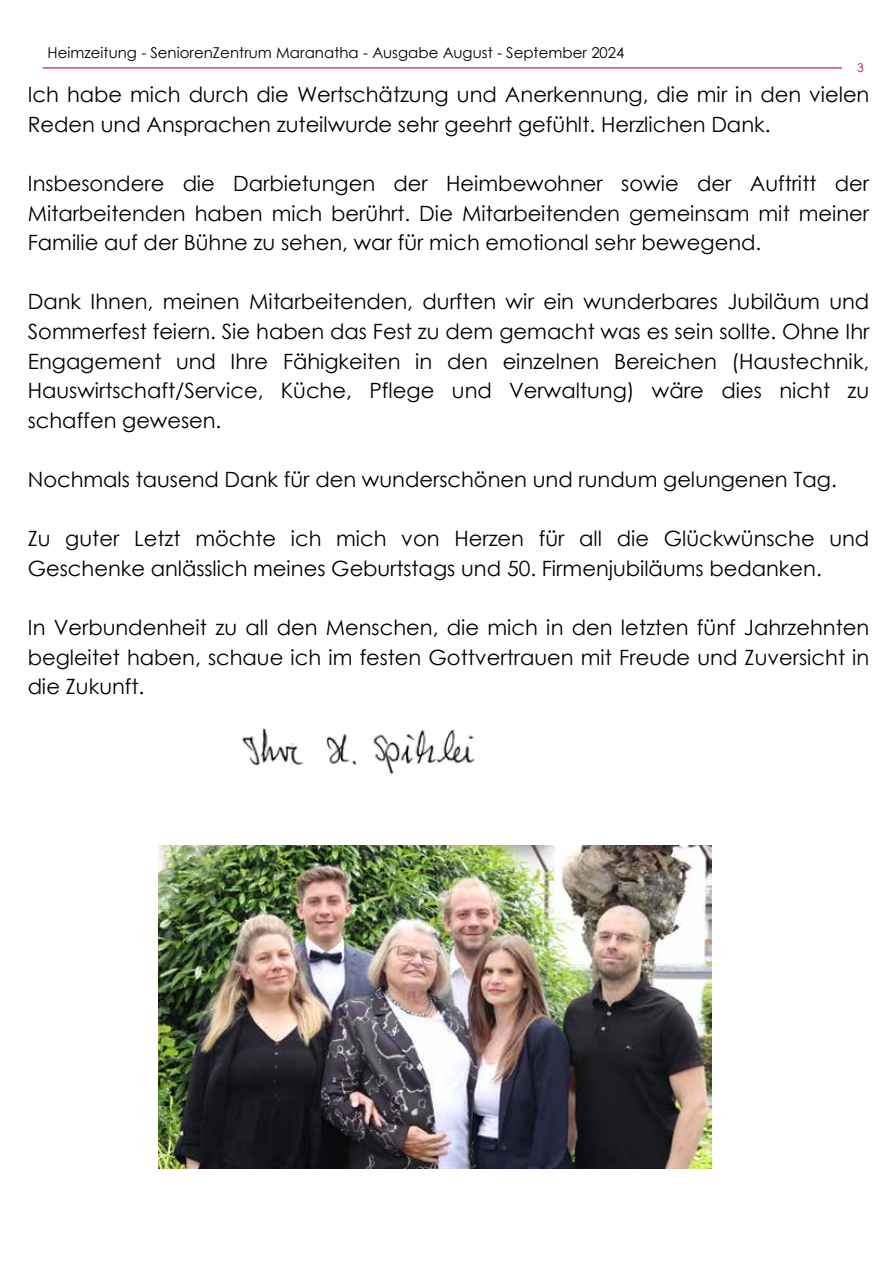
<style>
.page{position:relative;width:893px;height:1263px;background:#fff}
.page>*{position:absolute;margin:0;border:0;box-sizing:border-box;transform-origin:0 0}
.t1{font:21px/29.5px "Century Gothic";color:#000;text-align:justify}
.t2{font:15px "Century Gothic";color:#000}
.t3{font:12px "Century Gothic";color:#ad1548}
</style>
<div class="page">
<hr style="left:43px;top:67px;width:799px;height:1px;background:#ad1548">
<img style="left:242px;top:728px;width:233px;height:47px">
<img style="left:158px;top:845px;width:553px;height:323px">
<p class="t2" style="left:48px;top:42px;width:578px">Heimzeitung - SeniorenZentrum Maranatha - Ausgabe August - September 2024</p>
<p class="t3" style="left:857px;top:59px;width:8px">3</p>
<p class="t1" style="left:28px;top:79px;width:843px">Ich habe mich durch die Wertschätzung und Anerkennung, die mir in den vielen<br>Reden und Ansprachen zuteilwurde sehr geehrt gefühlt. Herzlichen Dank.</p>
<p class="t1" style="left:28px;top:168px;width:843px">Insbesondere die Darbietungen der Heimbewohner sowie der Auftritt der Mitarbeitenden haben mich berührt. Die Mitarbeitenden gemeinsam mit meiner Familie auf der Bühne zu sehen, war für mich emotional sehr bewegend.</p>
<p class="t1" style="left:28px;top:287px;width:843px">Dank Ihnen, meinen Mitarbeitenden, durften wir ein wunderbares Jubiläum und Sommerfest feiern. Sie haben das Fest zu dem gemacht was es sein sollte. Ohne Ihr Engagement und Ihre Fähigkeiten in den einzelnen Bereichen (Haustechnik, Hauswirtschaft/Service, Küche, Pflege und Verwaltung) wäre dies nicht zu schaffen gewesen.</p>
<p class="t1" style="left:28px;top:464px;width:811px">Nochmals tausend Dank für den wunderschönen und rundum gelungenen Tag.</p>
<p class="t1" style="left:28px;top:523px;width:843px">Zu guter Letzt möchte ich mich von Herzen für all die Glückwünsche und<br>Geschenke anlässlich meines Geburtstags und 50. Firmenjubiläums bedanken.</p>
<p class="t1" style="left:28px;top:612px;width:843px">In Verbundenheit zu all den Menschen, die mich in den letzten fünf Jahrzehnten begleitet haben, schaue ich im festen Gottvertrauen mit Freude und Zuversicht in die Zukunft.</p>
</div>
